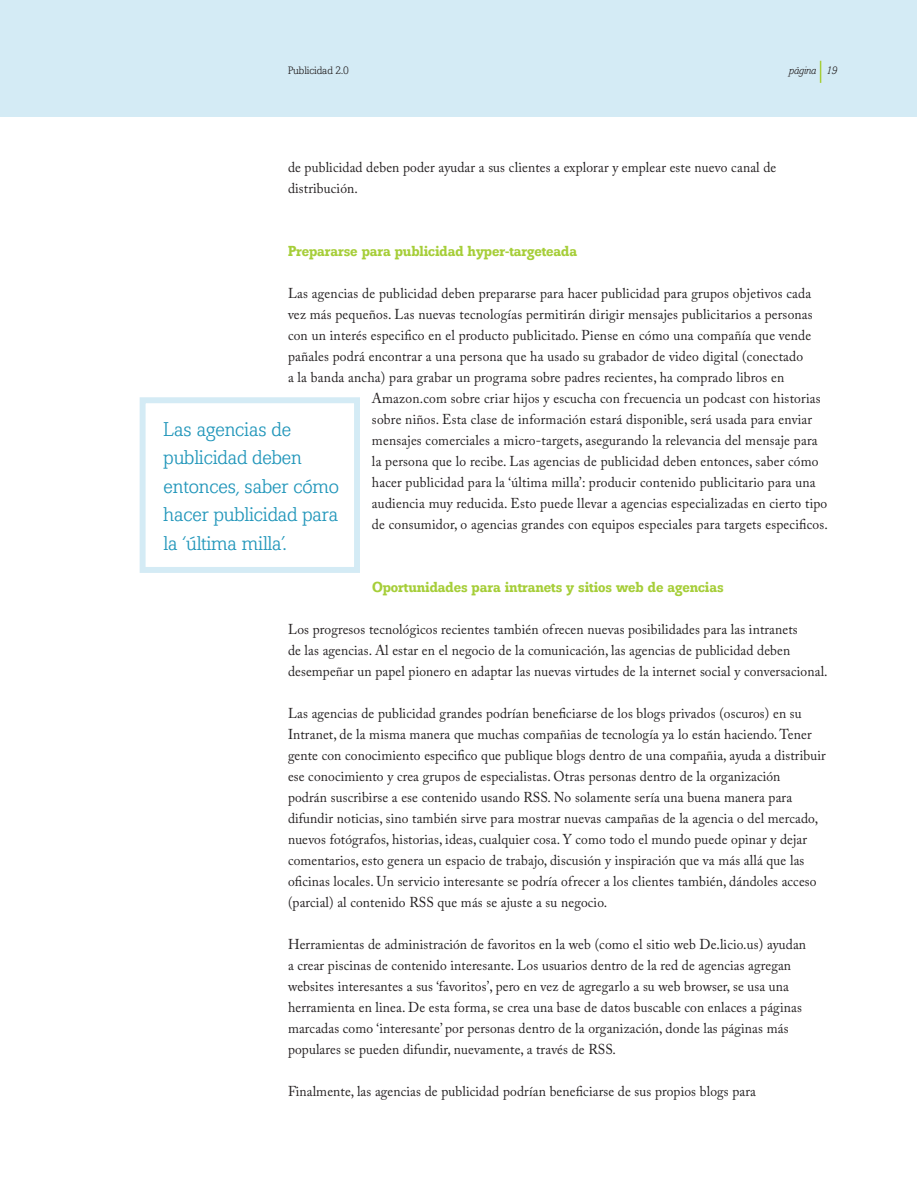
<style>
.page{position:relative;width:918px;height:1188px;background:#fff}
.page>*{position:absolute;margin:0;border:0;box-sizing:border-box;transform-origin:0 0}
.t1{font:300 19.5px/28.5px "OS14";letter-spacing:.01em;color:#2196ba}
.t2{font:14.25px/21px "Adobe Caslon Pro";letter-spacing:.01em;color:#231f20;scale:.95 1}
.t3{font:500 14.25px "OS14";letter-spacing:.01em;color:#a6ce39;scale:.95 1}
.t4{font:300 10.5px "OS14";letter-spacing:.01em;color:#231f20}
.t5{font:italic 300 10.5px "OS14";letter-spacing:.01em;color:#231f20;scale:.95 1}
</style>
<div class="page">
<div style="left:1px;top:1px;width:916px;height:116px;background:#d4ebf5"></div>
<svg style="left:820px;top:61px;width:1px;height:22px"></svg>
<div style="left:140px;top:397px;width:220px;height:176px;border:6px solid #d4ebf5"></div>
<p class="t4" style="left:288px;top:64px;width:62px">Publicidad 2.0</p>
<p class="t5" style="left:789px;top:64px;width:52px">página 19</p>
<p class="t2" style="left:288px;top:157px;width:516px">de publicidad deben poder ayudar a sus clientes a explorar y emplear este nuevo canal de distribución.</p>
<p class="t3" style="left:288px;top:242px;width:306px">Prepararse para publicidad hyper-targeteada</p>
<p class="t2" style="left:288px;top:283px;width:552px">Las agencias de publicidad deben prepararse para hacer publicidad para grupos objetivos cada</p>
<p class="t2" style="left:288px;top:304px;width:554px">vez más pequeños. Las nuevas tecnologías permitirán dirigir mensajes publicitarios a personas</p>
<p class="t2" style="left:288px;top:325px;width:552px">con un interés especifico en el producto publicitado. Piense en cómo una compañía que vende</p>
<p class="t2" style="left:288px;top:346px;width:544px">pañales podrá encontrar a una persona que ha usado su grabador de video digital (conectado</p>
<p class="t2" style="left:288px;top:367px;width:524px">a la banda ancha) para grabar un programa sobre padres recientes, ha comprado libros en</p>
<p class="t2" style="left:372px;top:388px;width:474px">Amazon.com sobre criar hijos y escucha con frecuencia un podcast con historias</p>
<p class="t2" style="left:372px;top:409px;width:465px">sobre niños. Esta clase de información estará disponible, será usada para enviar</p>
<p class="t2" style="left:372px;top:430px;width:471px">mensajes comerciales a micro-targets, asegurando la relevancia del mensaje para</p>
<p class="t2" style="left:372px;top:451px;width:472px">la persona que lo recibe. Las agencias de publicidad deben entonces, saber cómo</p>
<p class="t2" style="left:372px;top:472px;width:469px">hacer publicidad para la ‘última milla’: producir contenido publicitario para una</p>
<p class="t2" style="left:372px;top:493px;width:481px">audiencia muy reducida. Esto puede llevar a agencias especializadas en cierto tipo</p>
<p class="t2" style="left:372px;top:514px;width:481px">de consumidor, o agencias grandes con equipos especiales para targets especificos.</p>
<h1 class="t1" style="left:164px;top:414px;width:177px">Las agencias de publicidad deben entonces, saber cómo hacer publicidad para la ‘última milla’.</h1>
<p class="t3" style="left:372px;top:578px;width:371px">Oportunidades para intranets y sitios web de agencias</p>
<p class="t2" style="left:288px;top:619px;width:570px">Los progresos tecnológicos recientes también ofrecen nuevas posibilidades para las intranets<br>de las agencias. Al estar en el negocio de la comunicación, las agencias de publicidad deben desempeñar un papel pionero en adaptar las nuevas virtudes de la internet social y conversacional.</p>
<p class="t2" style="left:288px;top:703px;width:568px">Las agencias de publicidad grandes podrían beneficiarse de los blogs privados (oscuros) en su Intranet, de la misma manera que muchas compañias de tecnología ya lo están haciendo. Tener gente con conocimiento especifico que publique blogs dentro de una compañia, ayuda a distribuir ese conocimiento y crea grupos de especialistas. Otras personas dentro de la organización<br>podrán suscribirse a ese contenido usando RSS. No solamente sería una buena manera para difundir noticias, sino también sirve para mostrar nuevas campañas de la agencia o del mercado, nuevos fotógrafos, historias, ideas, cualquier cosa. Y como todo el mundo puede opinar y dejar comentarios, esto genera un espacio de trabajo, discusión y inspiración que va más allá que las oficinas locales. Un servicio interesante se podría ofrecer a los clientes también, dándoles acceso (parcial) al contenido RSS que más se ajuste a su negocio.</p>
<p class="t2" style="left:288px;top:934px;width:547px">Herramientas de administración de favoritos en la web (como el sitio web De.licio.us) ayudan a crear piscinas de contenido interesante. Los usuarios dentro de la red de agencias agregan websites interesantes a sus ‘favoritos’, pero en vez de agregarlo a su web browser, se usa una herramienta en linea. De esta forma, se crea una base de datos buscable con enlaces a páginas marcadas como ‘interesante’ por personas dentro de la organización, donde las páginas más populares se pueden difundir, nuevamente, a través de RSS.</p>
<p class="t2" style="left:288px;top:1081px;width:494px">Finalmente, las agencias de publicidad podrían beneficiarse de sus propios blogs para</p>
</div>
